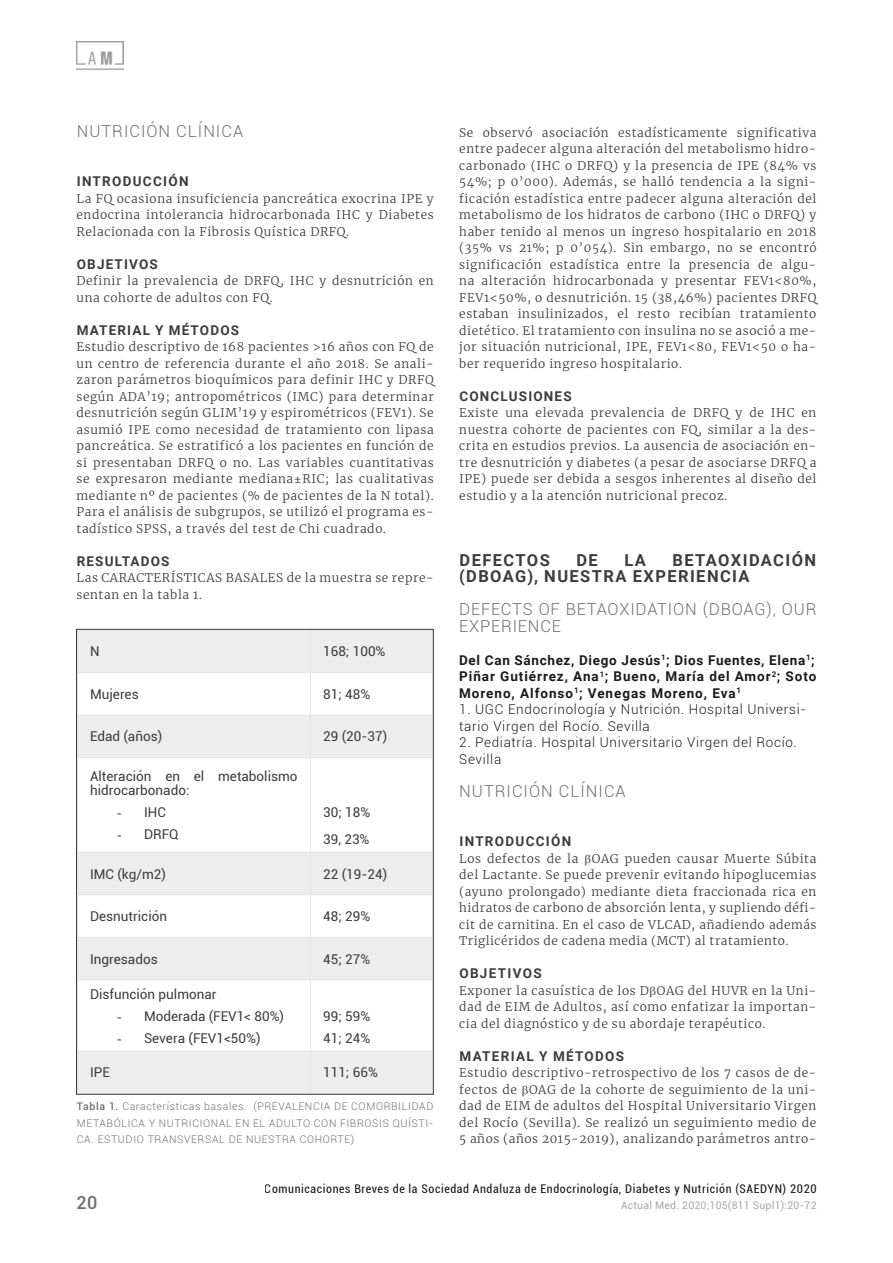
<style>
.page{position:relative;width:893px;height:1263px;background:#fff}
.page>*{position:absolute;margin:0;border:0;box-sizing:border-box;transform-origin:0 0}
.t1{font:500 18px "Roboto";color:#706f6f}
.TITULO_-_SUPL{font:700 16.5px/16.5px "Roboto";letter-spacing:.085em;color:#3c3c3b}
.TITULO-INGLES_-_SUPL{font:300 16.5px/16.5px "Roboto";letter-spacing:.05em;color:#706f6f}
.Título-Ingles{font:300 16.5px "Roboto";letter-spacing:.06em;color:#706f6f}
.t2{font:13.5px/13.5px "Roboto";color:#3c3c3b}
.t3{font:300 13.5px/16.5px "Roboto";letter-spacing:.05em;color:#000}
.t4{font:700 13.5px/16.5px "Roboto";letter-spacing:.07em;color:#000;text-align:justify}
.APARTADOS-SUPL{font:700 13.5px "Roboto";letter-spacing:.09em;color:#3c3c3b}
.AM_-_SUPL{font:300 12px/16.5px "Merriweather";letter-spacing:.05em;color:#3c3c3b;text-align:justify}
.t5{font:condensed 12px "Roboto";letter-spacing:.05em;color:#000}
.Abstract{font:300 10.5px/16.5px "Roboto";letter-spacing:.06em;color:#706f6f;text-align:justify}
.t6{font:10.5px "Roboto";letter-spacing:.02em;color:#9d9d9c}
.s1{font-family:"Times New Roman"}
.s2{font-weight:500}
</style>
<div class="page">
<img style="left:77px;top:41px;width:46px;height:29px">
<svg style="left:78px;top:631px;width:354px;height:462px"></svg>
<hr style="left:310px;top:630px;width:1px;height:42px;background:#e3e3e3">
<hr style="left:77px;top:672px;width:233px;height:1px;background:#e3e3e3">
<hr style="left:310px;top:672px;width:123px;height:1px;background:#e3e3e3">
<hr style="left:310px;top:673px;width:1px;height:42px;background:#e3e3e3">
<hr style="left:77px;top:715px;width:233px;height:1px;background:#e3e3e3">
<hr style="left:310px;top:715px;width:123px;height:1px;background:#e3e3e3">
<hr style="left:310px;top:715px;width:1px;height:42px;background:#e3e3e3">
<hr style="left:77px;top:757px;width:233px;height:1px;background:#e3e3e3">
<hr style="left:310px;top:757px;width:123px;height:1px;background:#e3e3e3">
<hr style="left:310px;top:758px;width:1px;height:94px;background:#e3e3e3">
<hr style="left:77px;top:852px;width:233px;height:1px;background:#e3e3e3">
<hr style="left:310px;top:852px;width:123px;height:1px;background:#e3e3e3">
<hr style="left:310px;top:853px;width:1px;height:41px;background:#e3e3e3">
<hr style="left:77px;top:894px;width:233px;height:1px;background:#e3e3e3">
<hr style="left:310px;top:894px;width:123px;height:1px;background:#e3e3e3">
<hr style="left:310px;top:895px;width:1px;height:42px;background:#e3e3e3">
<hr style="left:77px;top:937px;width:233px;height:1px;background:#e3e3e3">
<hr style="left:310px;top:937px;width:123px;height:1px;background:#e3e3e3">
<hr style="left:310px;top:938px;width:1px;height:41px;background:#e3e3e3">
<hr style="left:77px;top:979px;width:233px;height:1px;background:#e3e3e3">
<hr style="left:310px;top:979px;width:123px;height:1px;background:#e3e3e3">
<hr style="left:310px;top:980px;width:1px;height:71px;background:#e3e3e3">
<hr style="left:77px;top:1051px;width:233px;height:1px;background:#e3e3e3">
<hr style="left:310px;top:1051px;width:123px;height:1px;background:#e3e3e3">
<hr style="left:310px;top:1051px;width:1px;height:42px;background:#e3e3e3">
<p class="Título-Ingles" style="left:77px;top:119px;width:168px">NUTRICIÓN CLÍNICA</p>
<p class="APARTADOS-SUPL" style="left:77px;top:172px;width:113px">INTRODUCCIÓN</p>
<p class="AM_-_SUPL" style="left:77px;top:190px;width:359px">La FQ ocasiona insuficiencia pancreática exocrina IPE y endocrina intolerancia hidrocarbonada IHC y Diabetes Relacionada con la Fibrosis Quística DRFQ.</p>
<p class="APARTADOS-SUPL" style="left:77px;top:254px;width:83px">OBJETIVOS</p>
<p class="AM_-_SUPL" style="left:77px;top:272px;width:359px">Definir la prevalencia de DRFQ, IHC y desnutrición en una cohorte de adultos con FQ.</p>
<p class="APARTADOS-SUPL" style="left:77px;top:320px;width:164px">MATERIAL Y MÉTODOS</p>
<p class="AM_-_SUPL" style="left:77px;top:338px;width:359px">Estudio descriptivo de 168 pacientes &gt;16 años con FQ de un centro de referencia durante el año 2018. Se anali&shy;zaron parámetros bioquímicos para definir IHC y DRFQ según ADA’19; antropométricos (IMC) para determinar desnutrición según GLIM’19 y espirométricos (FEV1). Se asumió IPE como necesidad de tratamiento con lipasa pancreática. Se estratificó a los pacientes en función de si presentaban DRFQ o no. Las variables cuantitativas se expresaron mediante mediana±RIC; las cualitativas mediante nº de pacientes (% de pacientes de la N total).<br>Para el análisis de subgrupos, se utilizó el programa es&shy;tadístico SPSS, a través del test de Chi cuadrado.</p>
<p class="APARTADOS-SUPL" style="left:77px;top:551px;width:94px">RESULTADOS</p>
<p class="AM_-_SUPL" style="left:77px;top:569px;width:359px">Las CARACTERÍSTICAS BASALES de la muestra se repre&shy;sentan en la tabla 1.</p>
<p class="t2" style="left:90px;top:644px;width:11px">N</p>
<p class="t2" style="left:323px;top:644px;width:64px">168; 100%</p>
<p class="t2" style="left:90px;top:687px;width:50px">Mujeres</p>
<p class="t2" style="left:323px;top:687px;width:49px">81; 48%</p>
<p class="t2" style="left:90px;top:729px;width:74px">Edad (años)</p>
<p class="t2" style="left:323px;top:729px;width:66px">29 (20-37)</p>
<p class="t2" style="left:90px;top:769px;width:209px">Alteración en el metabolismo hidrocarbonado:</p>
<p class="t2" style="left:117px;top:805px;width:50px"><span class="s1">-</span> IHC</p>
<p class="t2" style="left:117px;top:827px;width:63px"><span class="s1">-</span> DRFQ</p>
<p class="t2" style="left:323px;top:798px;width:49px;line-height:27px">30; 18%<br>39, 23%</p>
<p class="t2" style="left:90px;top:866px;width:77px">IMC (kg/m2)</p>
<p class="t2" style="left:323px;top:866px;width:66px">22 (19-24)</p>
<p class="t2" style="left:90px;top:909px;width:79px">Desnutrición</p>
<p class="t2" style="left:323px;top:909px;width:49px">48; 29%</p>
<p class="t2" style="left:90px;top:952px;width:69px">Ingresados</p>
<p class="t2" style="left:323px;top:952px;width:49px">45; 27%</p>
<p class="t2" style="left:90px;top:986px;width:128px">Disfunción pulmonar</p>
<p class="t2" style="left:117px;top:1008px;width:169px"><span class="s1">-</span> Moderada (FEV1&lt; 80%)</p>
<p class="t2" style="left:117px;top:1030px;width:145px"><span class="s1">-</span> Severa (FEV1&lt;50%)</p>
<p class="t2" style="left:323px;top:1008px;width:49px">99; 59%</p>
<p class="t2" style="left:323px;top:1030px;width:49px">41; 24%</p>
<p class="t2" style="left:90px;top:1065px;width:21px">IPE</p>
<p class="t2" style="left:323px;top:1065px;width:56px">111; 66%</p>
<p class="Abstract" style="left:77px;top:1098px;width:358px"><span class="s2">Tabla 1.</span> Características basales. (PREVALENCIA DE COMORBILIDAD METABÓLICA Y NUTRICIONAL EN EL ADULTO CON FIBROSIS QUÍSTI-CA. ESTUDIO TRANSVERSAL DE NUESTRA COHORTE)</p>
<p class="AM_-_SUPL" style="left:459px;top:124px;width:359px">Se observó asociación estadísticamente significativa entre padecer alguna alteración del metabolismo hidro&shy;carbonado (IHC o DRFQ) y la presencia de IPE (84% vs 54%; p 0’000). Además, se halló tendencia a la signi&shy;ficación estadística entre padecer alguna alteración del metabolismo de los hidratos de carbono (IHC o DRFQ) y haber tenido al menos un ingreso hospitalario en 2018 (35% vs 21%; p 0’054). Sin embargo, no se encontró significación estadística entre la presencia de algu&shy;na alteración hidrocarbonada y presentar FEV1&lt;80%, FEV1&lt;50%, o desnutrición. 15 (38,46%) pacientes DRFQ estaban insulinizados, el resto recibían tratamiento dietético. El tratamiento con insulina no se asoció a me&shy;jor situación nutricional, IPE, FEV1&lt;80, FEV1&lt;50 o ha&shy;ber requerido ingreso hospitalario.</p>
<p class="APARTADOS-SUPL" style="left:459px;top:386px;width:114px">CONCLUSIONES</p>
<p class="AM_-_SUPL" style="left:459px;top:404px;width:359px">Existe una elevada prevalencia de DRFQ y de IHC en nuestra cohorte de pacientes con FQ, similar a la des&shy;crita en estudios previos. La ausencia de asociación en&shy;tre desnutrición y diabetes (a pesar de asociarse DRFQ a IPE) puede ser debida a sesgos inherentes al diseño del estudio y a la atención nutricional precoz.</p>
<p class="TITULO_-_SUPL" style="left:459px;top:551px;width:358px;text-indent:213px">BETAOXIDACIÓN (DΒOAG), NUESTRA EXPERIENCIA</p>
<p class="TITULO-INGLES_-_SUPL" style="left:459px;top:600px;width:359px">DEFECTS OF BETAOXIDATION (DΒOAG), OUR<br>EXPERIENCE</p>
<p class="t4" style="left:459px;top:651px;width:359px">Del Can Sánchez, Diego Jesús<sup>1</sup>; Dios Fuentes, Elena<sup>1</sup>; Piñar Gutiérrez, Ana<sup>1</sup>; Bueno, María del Amor<sup>2</sup>; Soto Moreno, Alfonso<sup>1</sup>; Venegas Moreno, Eva<sup>1</sup></p>
<p class="t3" style="left:459px;top:701px;width:348px">1. UGC Endocrinología y Nutrición. Hospital Universi&shy;tario Virgen del Rocío. Sevilla</p>
<p class="t3" style="left:459px;top:734px;width:339px">2. Pediatría. Hospital Universitario Virgen del Rocío.<br>Sevilla</p>
<p class="Título-Ingles" style="left:459px;top:779px;width:168px">NUTRICIÓN CLÍNICA</p>
<p class="TITULO_-_SUPL" style="left:460px;top:551px;width:92px">DEFECTOS</p>
<p class="TITULO_-_SUPL" style="left:576px;top:551px;width:23px">DE</p>
<p class="TITULO_-_SUPL" style="left:624px;top:551px;width:23px">LA</p>
<p class="APARTADOS-SUPL" style="left:459px;top:832px;width:113px">INTRODUCCIÓN</p>
<p class="AM_-_SUPL" style="left:459px;top:850px;width:359px">Los defectos de la OAG pueden causar Muerte Súbita del Lactante. Se puede prevenir evitando hipoglucemias (ayuno prolongado) mediante dieta fraccionada rica en hidratos de carbono de absorción lenta, y supliendo défi&shy;cit de carnitina. En el caso de VLCAD, añadiendo además Triglicéridos de cadena media (MCT) al tratamiento.</p>
<p class="APARTADOS-SUPL" style="left:459px;top:964px;width:84px">OBJETIVOS</p>
<p class="AM_-_SUPL" style="left:459px;top:982px;width:359px">Exponer la casuística de los D OAG del HUVR en la Uni&shy;dad de EIM de Adultos, así como enfatizar la importan&shy;cia del diagnóstico y de su abordaje terapéutico.</p>
<p class="APARTADOS-SUPL" style="left:459px;top:1046px;width:166px">MATERIAL Y MÉTODOS</p>
<p class="AM_-_SUPL" style="left:459px;top:1064px;width:359px">Estudio descriptivo-retrospectivo de los 7 casos de de&shy;fectos de OAG de la cohorte de seguimiento de la uni&shy;dad de EIM de adultos del Hospital Universitario Virgen del Rocío (Sevilla). Se realizó un seguimiento medio de 5 años (años 2015-2019), analizando parámetros antro-</p>
<p class="t5" style="left:265px;top:1180px;width:553px">Comunicaciones Breves de la Sociedad Andaluza de Endocrinología, Diabetes y Nutrición (SAEDYN) 2020</p>
<h1 class="t1" style="left:77px;top:1190px;width:22px">20</h1>
<p class="t6" style="left:621px;top:1198px;width:197px">Actual Med. 2020;105(811 Supl1):20-72</p>
</div>
